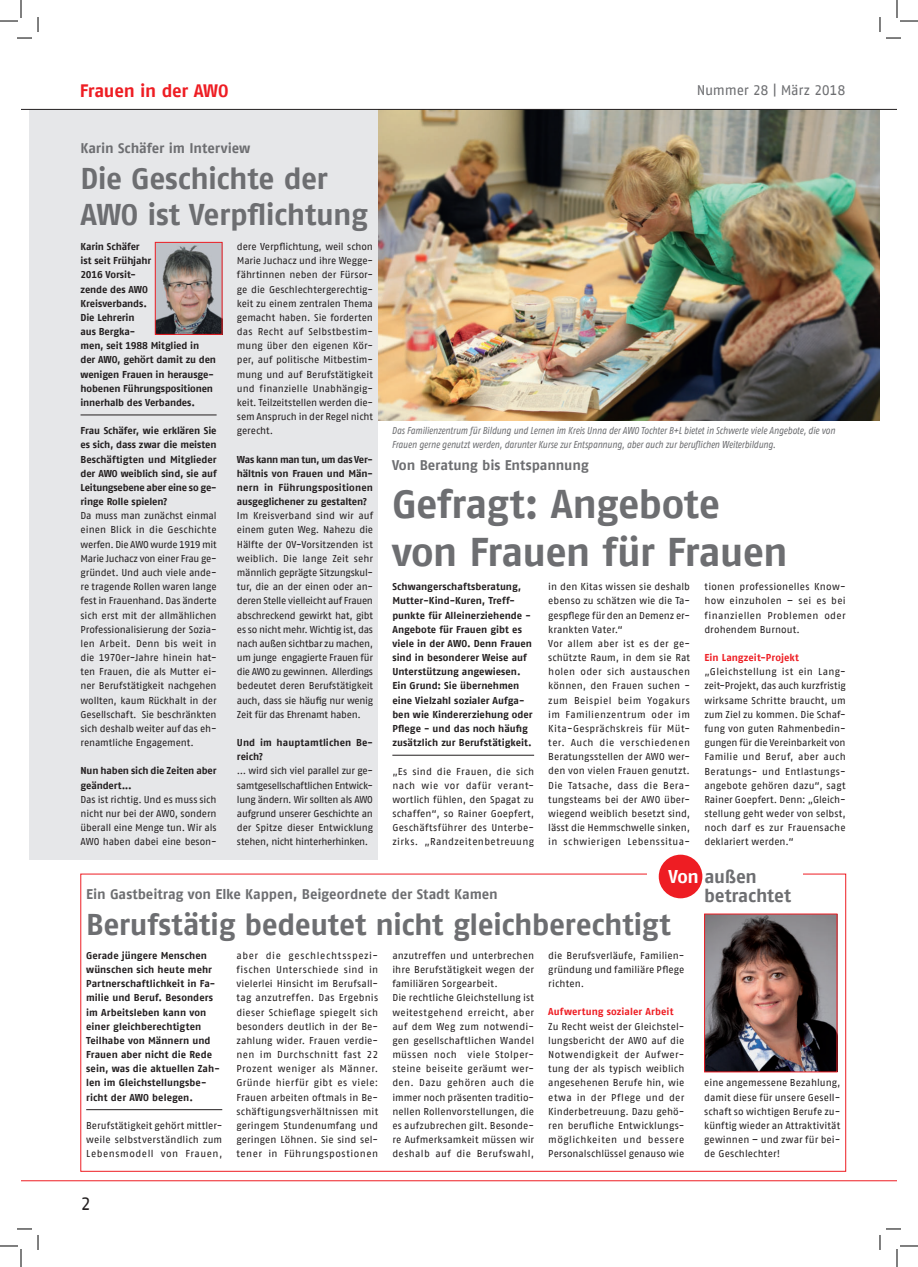
<style>
.page{position:relative;width:918px;height:1267px;background:#fff}
.page>*{position:absolute;margin:0;border:0;box-sizing:border-box;transform-origin:0 0}
.t1{font:700 40px/48px "AWO Fago Office";letter-spacing:-.02em;color:#6d6e71}
.t2{font:700 30px/36px "AWO Fago Office";letter-spacing:-.01em;color:#6d6e71}
.t3{font:700 18.5px/19.6px "AWO Fago Office";letter-spacing:-.01em;color:#6d6e71}
.t4{font:700 18px "AWO Fago Office";letter-spacing:-.015em;color:#ee1d23}
.t5{font:18px "AWO Fago Office";color:#231f20}
.t6{font:700 14px "AWO Fago Office";letter-spacing:-.005em;color:#6d6e71}
.t7{font:14px "AWO Fago Office";letter-spacing:-.02em;color:#6d6e71}
.t8{font:10px/14.2px "AWO Fago Office";letter-spacing:.01em;color:#231f20;text-align:justify}
.t9{font:700 10px/14.2px "AWO Fago Office";color:#231f20}
.t10{font:italic 10px/14.2px "AWO Fago Cond";letter-spacing:-.005em;color:#6d6e71}
.t11{font:700 10px "AWO Fago Office";letter-spacing:.01em;color:#ee1d23}
.s1{color:#fff}
</style>
<div class="page">
<hr style="left:21px;top:1180px;width:859px;height:1px;background:#ee1d23">
<svg style="left:880px;top:109px;width:17px;height:1px"></svg>
<img style="left:378px;top:110px;width:502px;height:310px">
<div style="left:30px;top:109px;width:348px;height:750px;background:#e6e7e9"></div>
<svg style="left:880px;top:1180px;width:17px;height:1px"></svg>
<hr style="left:86px;top:1109px;width:136px;height:1px;background:#231f20">
<hr style="left:392px;top:754px;width:142px;height:1px;background:#231f20">
<hr style="left:81px;top:414px;width:136px;height:1px;background:#231f20">
<div style="left:659px;top:854px;width:43px;height:44px;background:#ee1d23;border-radius:50%"></div>
<img style="left:706px;top:915px;width:129px;height:155px">
<div style="left:704px;top:913px;width:133px;height:159px;border:1px solid #ee1d23"></div>
<img style="left:157px;top:244px;width:63px;height:88px">
<div style="left:155px;top:242px;width:67px;height:92px;border:1px solid #ee1d23"></div>
<hr style="left:21px;top:109px;width:859px;height:1px;background:#231f20">
<svg style="left:17px;top:1228px;width:15px;height:1px"></svg>
<svg style="left:886px;top:1228px;width:15px;height:1px"></svg>
<svg style="left:37px;top:1235px;width:2px;height:15px"></svg>
<svg style="left:879px;top:1235px;width:2px;height:15px"></svg>
<svg style="left:0;top:0;width:39px;height:39px"></svg>
<svg style="left:0;top:1245px;width:22px;height:22px"></svg>
<svg style="left:879px;top:0;width:39px;height:39px"></svg>
<svg style="left:896px;top:1245px;width:22px;height:22px"></svg>
<h3 class="t4" style="left:80px;top:82px;width:150px">Frauen in der AWO</h3>
<h3 class="t6" style="left:81px;top:142px;width:171px">Karin Schäfer im Interview</h3>
<h2 class="t2" style="left:81px;top:162px;width:289px">Die Geschichte der<br>AWO ist Verpflichtung</h2>
<p class="t9" style="left:81px;top:240px;width:137px">Karin Schäfer<br>ist seit Frühjahr<br>2016 Vorsit-<br>zende des AWO<br>Kreisverbands.<br>Die Lehrerin<br>aus Bergka-<br>men, seit 1988 Mitglied in der AWO, gehört damit zu den wenigen Frauen in herausge&shy;hobenen Führungspositionen innerhalb des Verbandes.</p>
<p class="t9" style="left:81px;top:424px;width:138px;text-align:justify">Frau Schäfer, wie erklären Sie es sich, dass zwar die meisten Beschäftigten und Mitglieder der AWO weiblich sind, sie auf Leitungsebene aber eine so ge&shy;ringe Rolle spielen?</p>
<p class="t8" style="left:81px;top:509px;width:138px">Da muss man zunächst einmal einen Blick in die Geschichte werfen. Die AWO wurde 1919 mit Marie Juchacz von einer Frau ge&shy;gründet. Und auch viele ande&shy;re tragende Rollen waren lange fest in Frauenhand. Das änderte sich erst mit der allmählichen Professionalisierung der Sozia&shy;len Arbeit. Denn bis weit in die 1970er-Jahre hinein hat&shy;ten Frauen, die als Mutter ei&shy;ner Berufstätigkeit nachgehen wollten, kaum Rückhalt in der Gesellschaft. Sie beschränkten sich deshalb weiter auf das eh&shy;renamtliche Engagement.</p>
<p class="t9" style="left:81px;top:764px;width:138px">Nun haben sich die Zeiten aber geändert...</p>
<p class="t8" style="left:81px;top:792px;width:138px">Das ist richtig. Und es muss sich nicht nur bei der AWO, sondern überall eine Menge tun. Wir als AWO haben dabei eine beson-</p>
<p class="t8" style="left:237px;top:239px;width:138px">dere Verpflichtung, weil schon Marie Juchacz und ihre Wegge&shy;fährtinnen neben der Fürsor&shy;ge die Geschlechtergerechtig&shy;keit zu einem zentralen Thema gemacht haben. Sie forderten das Recht auf Selbstbestim&shy;mung über den eigenen Kör&shy;per, auf politische Mitbestim&shy;mung und auf Berufstätigkeit und finanzielle Unabhängig&shy;keit. Teilzeitstellen werden die&shy;sem Anspruch in der Regel nicht gerecht.</p>
<p class="t9" style="left:237px;top:452px;width:138px;text-align:justify">Was kann man tun, um das Ver&shy;hältnis von Frauen und Män&shy;nern in Führungspositionen ausgeglichener zu gestalten?</p>
<p class="t8" style="left:237px;top:509px;width:138px">Im Kreisverband sind wir auf einem guten Weg. Nahezu die Hälfte der OV-Vorsitzenden ist weiblich. Die lange Zeit sehr männlich geprägte Sitzungskul&shy;tur, die an der einen oder an&shy;deren Stelle vielleicht auf Frauen abschreckend gewirkt hat, gibt es so nicht mehr. Wichtig ist, das nach außen sichtbar zu machen, um junge engagierte Frauen für die AWO zu gewinnen. Allerdings bedeutet deren Berufstätigkeit auch, dass sie häufig nur wenig Zeit für das Ehrenamt haben.</p>
<p class="t9" style="left:237px;top:736px;width:138px">Und im hauptamtlichen Be&shy;reich?</p>
<p class="t8" style="left:237px;top:764px;width:138px">... wird sich viel parallel zur ge&shy;samtgesellschaftlichen Entwick&shy;lung ändern. Wir sollten als AWO aufgrund unserer Geschichte an der Spitze dieser Entwicklung stehen, nicht hinterherhinken.</p>
<h3 class="t7" style="left:697px;top:83px;width:150px">Nummer 28 | März 2018</h3>
<p class="t10" style="left:392px;top:424px;width:445px">Das Familienzentrum für Bildung und Lernen im Kreis Unna der AWO Tochter B+L bietet in Schwerte viele Angebote, die von<br>Frauen gerne genutzt werden, darunter Kurse zur Entspannung, aber auch zur beruflichen Weiterbildung.</p>
<h3 class="t6" style="left:392px;top:459px;width:198px">Von Beratung bis Entspannung</h3>
<h1 class="t1" style="left:392px;top:482px;width:397px">Gefragt: Angebote von Frauen für Frauen</h1>
<p class="t9" style="left:392px;top:580px;width:142px">Schwangerschaftsberatung,<br>Mutter-Kind-Kuren, Treff&shy;punkte für Alleinerziehende -<br>Angebote für Frauen gibt es viele in der AWO. Denn Frauen sind in besonderer Weise auf<br>Unterstützung angewiesen.<br>Ein Grund: Sie übernehmen eine Vielzahl sozialer Aufga&shy;ben wie Kindererziehung oder<br>Pflege - und das noch häufig zusätzlich zur Berufstätigkeit.</p>
<p class="t8" style="left:392px;top:764px;width:143px">„Es sind die Frauen, die sich nach wie vor dafür verant&shy;wortlich fühlen, den Spagat zu schaffen“, so Rainer Goepfert, Geschäftsführer des Unterbe&shy;zirks. „Randzeitenbetreuung</p>
<p class="t8" style="left:548px;top:580px;width:143px;text-align:left">in den Kitas wissen sie deshalb ebenso zu schätzen wie die Ta&shy;gespflege für den an Demenz er&shy;krankten Vater.“<br>Vor allem aber ist es der ge&shy;schützte Raum, in dem sie Rat holen oder sich austauschen können, den Frauen suchen - zum Beispiel beim Yogakurs im Familienzentrum oder im<br>Kita-Gesprächskreis für Müt&shy;ter. Auch die verschiedenen<br>Beratungsstellen der AWO wer&shy;den von vielen Frauen genutzt.<br>Die Tatsache, dass die Bera&shy;tungsteams bei der AWO über&shy;wiegend weiblich besetzt sind, lässt die Hemmschwelle sinken, in schwierigen Lebenssitua-</p>
<p class="t8" style="left:704px;top:580px;width:143px">tionen professionelles Know&shy;how einzuholen – sei es bei finanziellen Problemen oder drohendem Burnout.</p>
<p class="t11" style="left:704px;top:653px;width:96px">Ein Langzeit-Projekt</p>
<p class="t8" style="left:704px;top:665px;width:143px">„Gleichstellung ist ein Lang&shy;zeit-Projekt, das auch kurzfristig wirksame Schritte braucht, um zum Ziel zu kommen. Die Schaf&shy;fung von guten Rahmenbedin&shy;gungen für die Vereinbarkeit von Familie und Beruf, aber auch Beratungs- und Entlastungs&shy;angebote gehören dazu“, sagt Rainer Goepfert. Denn: „Gleich&shy;stellung geht weder von selbst, noch darf es zur Frauensache deklariert werden.“</p>
<h3 class="t3" style="left:704px;top:867px;width:88px;text-indent:-36px"><span class="s1">Von</span> außen betrachtet</h3>
<h3 class="t6" style="left:86px;top:887px;width:413px">Ein Gastbeitrag von Elke Kappen, Beigeordnete der Stadt Kamen</h3>
<h2 class="t2" style="left:86px;top:907px;width:586px">Berufstätig bedeutet nicht gleichberechtigt</h2>
<p class="t9" style="left:86px;top:948px;width:135px">Gerade jüngere Menschen wünschen sich heute mehr<br>Partnerschaftlichkeit in Fa&shy;milie und Beruf. Besonders im Arbeitsleben kann von einer gleichberechtigten<br>Teilhabe von Männern und<br>Frauen aber nicht die Rede sein, was die aktuellen Zah&shy;len im Gleichstellungsbe&shy;richt der AWO belegen.</p>
<p class="t8" style="left:86px;top:1118px;width:138px">Berufstätigkeit gehört mittler&shy;weile selbstverständlich zum Lebensmodell von Frauen,</p>
<p class="t8" style="left:236px;top:948px;width:143px">aber die geschlechtsspezi&shy;fischen Unterschiede sind in vielerlei Hinsicht im Berufsall&shy;tag anzutreffen. Das Ergebnis dieser Schieflage spiegelt sich besonders deutlich in der Be&shy;zahlung wider. Frauen verdie&shy;nen im Durchschnitt fast 22<br>Prozent weniger als Männer.<br>Gründe hierfür gibt es viele:<br>Frauen arbeiten oftmals in Be&shy;schäftigungsverhältnissen mit geringem Stundenumfang und geringen Löhnen. Sie sind sel&shy;tener in Führungspostionen</p>
<p class="t8" style="left:392px;top:948px;width:143px;text-align:left">anzutreffen und unterbrechen ihre Berufstätigkeit wegen der familiären Sorgearbeit.<br>Die rechtliche Gleichstellung ist weitestgehend erreicht, aber auf dem Weg zum notwendi&shy;gen gesellschaftlichen Wandel müssen noch viele Stolper&shy;steine beiseite geräumt wer&shy;den. Dazu gehören auch die immer noch präsenten traditio&shy;nellen Rollenvorstellungen, die es aufzubrechen gilt. Besonde&shy;re Aufmerksamkeit müssen wir deshalb auf die Berufswahl,</p>
<p class="t8" style="left:548px;top:948px;width:138px">die Berufsverläufe, Familien&shy;gründung und familiäre Pflege richten.</p>
<p class="t11" style="left:548px;top:1007px;width:127px">Aufwertung sozialer Arbeit</p>
<p class="t8" style="left:548px;top:1019px;width:138px">Zu Recht weist der Gleichstel&shy;lungsbericht der AWO auf die Notwendigkeit der Aufwer&shy;tung der als typisch weiblich angesehenen Berufe hin, wie etwa in der Pflege und der Kinderbetreuung. Dazu gehö&shy;ren berufliche Entwicklungs&shy;möglichkeiten und bessere Personalschlüssel genauso wie</p>
<h3 class="t5" style="left:81px;top:1194px;width:12px">2</h3>
<p class="t8" style="left:704px;top:1076px;width:138px">eine angemessene Bezahlung, damit diese für unsere Gesell&shy;schaft so wichtigen Berufe zu&shy;künftig wieder an Attraktivität gewinnen – und zwar für bei&shy;de Geschlechter!</p>
</div>
